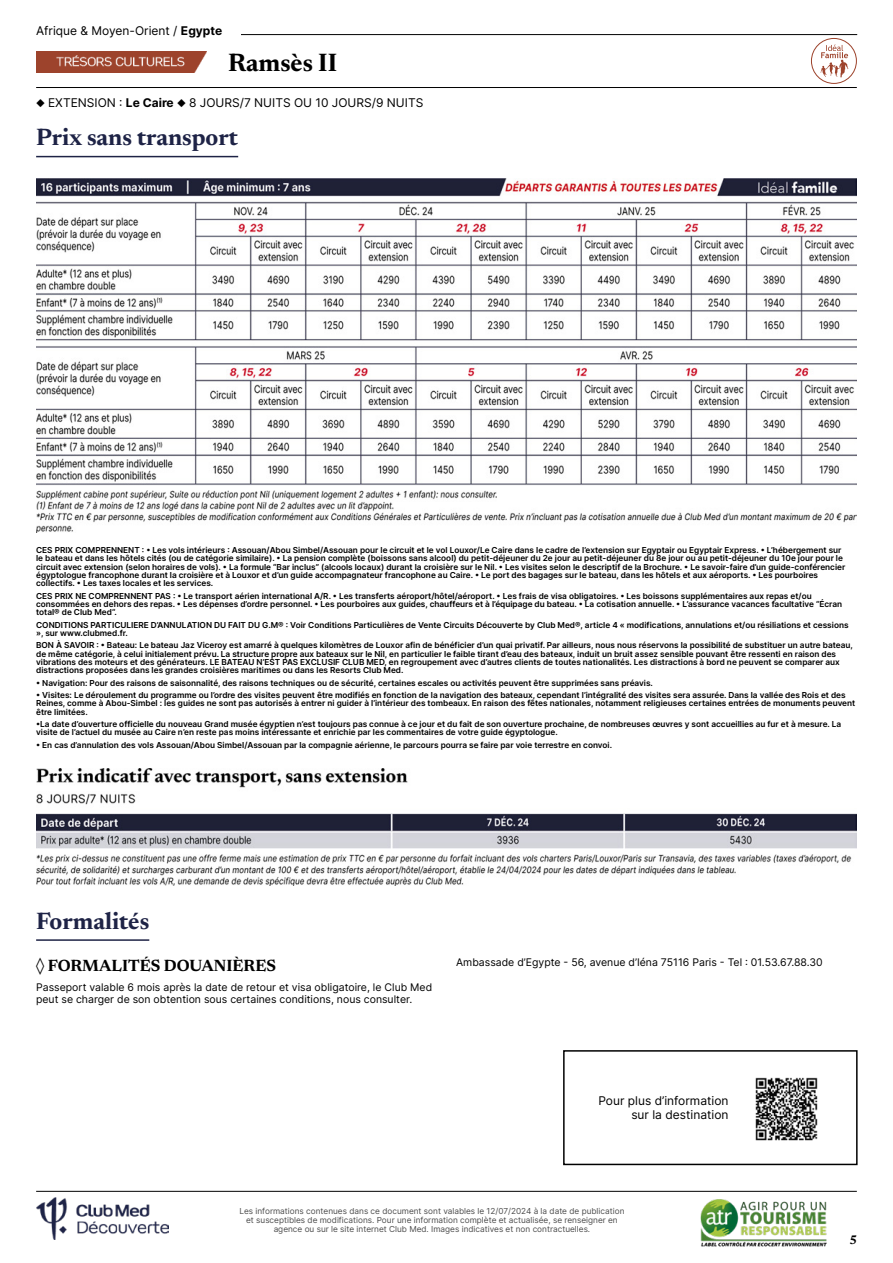
<style>
.page{position:relative;width:893px;height:1263px;background:#fff}
.page>*{position:absolute;margin:0;border:0;box-sizing:border-box;transform-origin:0 0}
.t1{font:700 25.5px "Newsreader 24 pt";color:#000}
.t2{font:700 24px "Newsreader 24 pt";color:#1e2346}
.t3{font:700 16.5px "Newsreader 24 pt";color:#000}
.t4{font:700 12.6px "Newsreader 24 pt";color:#000}
.t5{font:12px/14.4px "Inter";color:#000;text-align:right}
.t6{font:10.5px/12px "Inter";color:#000}
.t7{font:600 8.25px/8.2px "Inter";color:#000}
.t8{font:8.25px/9px "Inter";color:#4d4d4d;text-align:center}
.s1{font-weight:700}
</style>
<div class="page">
<hr style="left:64px;top:34px;width:793px;height:1px;background:#000">
<img style="left:36px;top:51px;width:171px;height:21px">
<hr style="left:36px;top:87px;width:821px;height:1px;background:#000">
<div style="left:36px;top:26px;width:204px;height:17px;background:#fff"></div>
<hr style="left:36px;top:1191px;width:821px;height:1px;background:#000">
<div style="left:811px;top:38px;width:46px;height:46px;border:1px solid #9d432c;border-radius:50%"></div>
<svg style="left:821px;top:45px;width:27px;height:33px"></svg>
<img style="left:36px;top:1197px;width:132px;height:42px">
<img style="left:700px;top:1199px;width:127px;height:48px">
<hr style="left:36px;top:156px;width:202px;height:1px;background:#1e2346">
<hr style="left:36px;top:939px;width:113px;height:2px;background:#1e2346">
<img style="left:36px;top:179px;width:821px;height:353px">
<img style="left:36px;top:768px;width:821px;height:118px">
<div style="left:563px;top:1050px;width:295px;height:115px;border:2px solid #000"></div>
<img style="left:755px;top:1077px;width:63px;height:64px">
<h3 class="t5" style="left:36px;top:23px;width:188px">Afrique &amp; Moyen-Orient / <span class="s1">Egypte</span></h3>
<h1 class="t1" style="left:228px;top:44px;width:111px">Ramsès II</h1>
<h3 class="t5" style="left:36px;top:95px;width:389px">◆ EXTENSION : <span class="s1">Le Caire</span> ◆ 8 JOURS/7 NUITS OU 10 JOURS/9 NUITS</h3>
<h2 class="t2" style="left:36px;top:120px;width:204px">Prix sans transport</h2>
<p class="t7" style="left:36px;top:546px;width:811px">CES PRIX COMPRENNENT : • Les vols intérieurs : Assouan/Abou Simbel/Assouan pour le circuit et le vol Louxor/Le Caire dans le cadre de l’extension sur Egyptair ou Egyptair Express. • L’hébergement sur le bateau et dans les hôtels cités (ou de catégorie similaire). • La pension complète (boissons sans alcool) du petit-déjeuner du 2e jour au petit-déjeuner du 8e jour ou au petit-déjeuner du 10e jour pour le circuit avec extension (selon horaires de vols). • La formule “Bar inclus” (alcools locaux) durant la croisière sur le Nil. • Les visites selon le descriptif de la Brochure. • Le savoir-faire d’un guide-conférencier égyptologue francophone durant la croisière et à Louxor et d’un guide accompagnateur francophone au Caire. • Le port des bagages sur le bateau, dans les hôtels et aux aéroports. • Les pourboires collectifs. • Les taxes locales et les services.</p>
<p class="t7" style="left:36px;top:591px;width:807px">CES PRIX NE COMPRENNENT PAS : • Le transport aérien international A/R. • Les transferts aéroport/hôtel/aéroport. • Les frais de visa obligatoires. • Les boissons supplémentaires aux repas et/ou consommées en dehors des repas. • Les dépenses d’ordre personnel. • Les pourboires aux guides, chauffeurs et à l’équipage du bateau. • La cotisation annuelle. • L’assurance vacances facultative “Écran total® de Club Med“.</p>
<p class="t7" style="left:36px;top:620px;width:814px">CONDITIONS PARTICULIERE D’ANNULATION DU FAIT DU G.M® : Voir Conditions Particulières de Vente Circuits Découverte by Club Med®, article 4 « modifications, annulations et/ou résiliations et cessions », sur www.clubmed.fr.</p>
<p class="t7" style="left:36px;top:641px;width:818px">BON À SAVOIR : • Bateau: Le bateau Jaz Viceroy est amarré à quelques kilomètres de Louxor afin de bénéficier d’un quai privatif. Par ailleurs, nous nous réservons la possibilité de substituer un autre bateau, de même catégorie, à celui initialement prévu. La structure propre aux bateaux sur le Nil, en particulier le faible tirant d’eau des bateaux, induit un bruit assez sensible pouvant être ressenti en raison des vibrations des moteurs et des générateurs. LE BATEAU N’EST PAS EXCLUSIF CLUB MED, en regroupement avec d’autres clients de toutes nationalités. Les distractions à bord ne peuvent se comparer aux distractions proposées dans les grandes croisières maritimes ou dans les Resorts Club Med.</p>
<p class="t7" style="left:36px;top:678px;width:618px">• Navigation: Pour des raisons de saisonnalité, des raisons techniques ou de sécurité, certaines escales ou activités peuvent être supprimées sans préavis.</p>
<p class="t7" style="left:36px;top:691px;width:821px">• Visites: Le déroulement du programme ou l’ordre des visites peuvent être modifiés en fonction de la navigation des bateaux, cependant l’intégralité des visites sera assurée. Dans la vallée des Rois et des<br>Reines, comme à Abou-Simbel : les guides ne sont pas autorisés à entrer ni guider à l’intérieur des tombeaux. En raison des fêtes nationales, notamment religieuses certaines entrées de monuments peuvent être limitées.</p>
<p class="t7" style="left:36px;top:720px;width:807px">•La date d’ouverture officielle du nouveau Grand musée égyptien n’est toujours pas connue à ce jour et du fait de son ouverture prochaine, de nombreuses œuvres y sont accueillies au fur et à mesure. La visite de l’actuel du musée au Caire n’en reste pas moins intéressante et enrichie par les commentaires de votre guide égyptologue.</p>
<p class="t7" style="left:36px;top:740px;width:577px">• En cas d’annulation des vols Assouan/Abou Simbel/Assouan par la compagnie aérienne, le parcours pourra se faire par voie terrestre en convoi.</p>
<h2 class="t2" style="left:36px;top:903px;width:115px">Formalités</h2>
<h3 class="t3" style="left:36px;top:953px;width:241px">◊ FORMALITÉS DOUANIÈRES</h3>
<p class="t6" style="left:36px;top:981px;width:398px">Passeport valable 6 mois après la date de retour et visa obligatoire, le Club Med peut se charger de son obtention sous certaines conditions, nous consulter.</p>
<p class="t6" style="left:456px;top:956px;width:368px">Ambassade d’Egypte - 56, avenue d’Iéna 75116 Paris - Tel : 01.53.67.88.30</p>
<h3 class="t5" style="left:598px;top:1093px;width:132px">Pour plus d’information sur la destination</h3>
<p class="t8" style="left:239px;top:1206px;width:387px">Les informations contenues dans ce document sont valables le 12/07/2024 à la date de publication et susceptibles de modifications. Pour une information complète et actualisée, se renseigner en agence ou sur le site internet Club Med. Images indicatives et non contractuelles.</p>
<h3 class="t4" style="left:849px;top:1230px;width:9px">5</h3>
</div>
